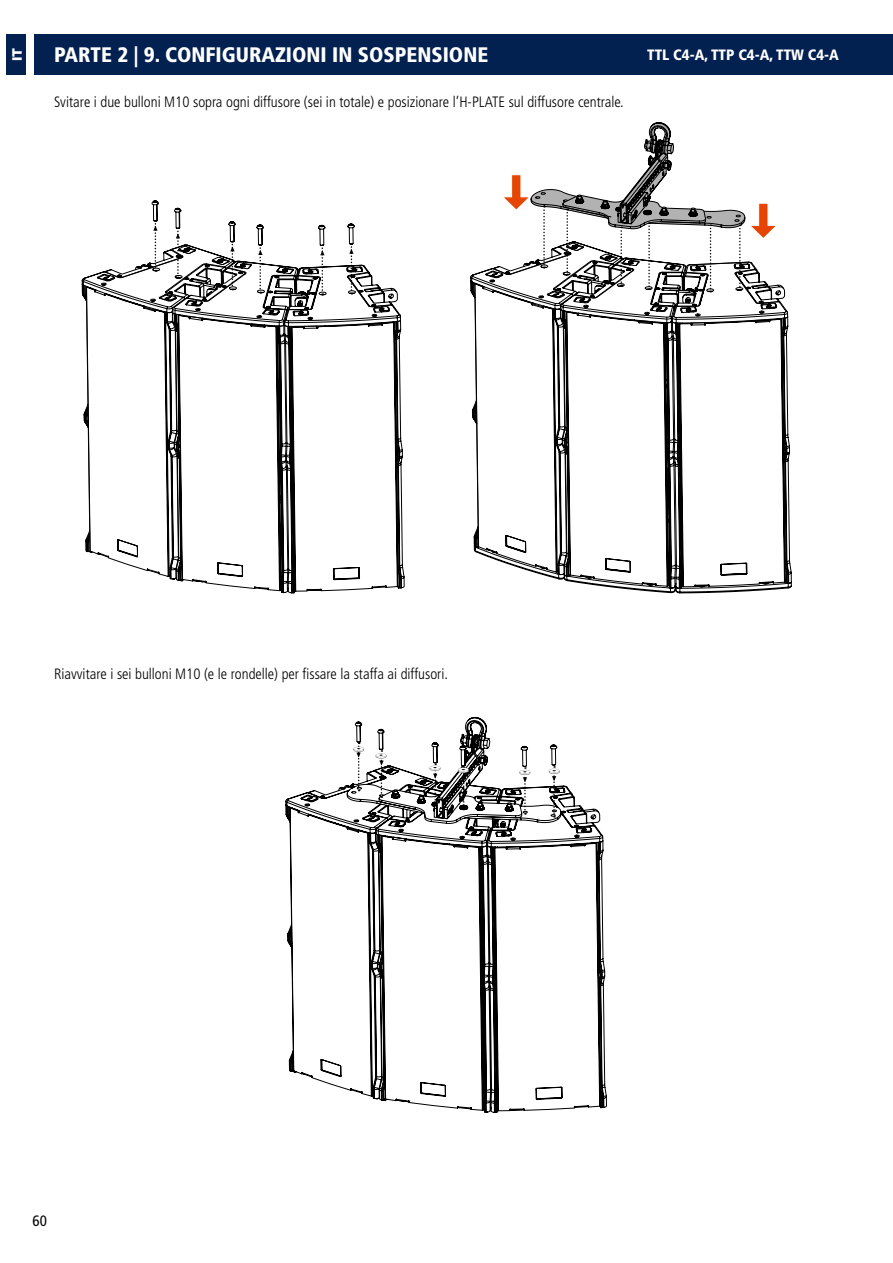
<style>
.page{position:relative;width:893px;height:1263px;background:#fff}
.page>*{position:absolute;margin:0;border:0;box-sizing:border-box;transform-origin:0 0}
.t1{font:900 condensed 21px "Frutiger LT Std";color:#fff}
.t2{font:300 condensed 15px "Frutiger LT Std";color:#000}
.t3{font:900 condensed 15px "Frutiger LT Std";color:#fff}
.t4{font:condensed 15px "Frutiger LT Std";color:#000}
.t5{font:900 13.5px "Gotham";color:#fff}
</style>
<div class="page">
<div style="left:6px;top:34px;width:20px;height:41px;background:#022050"></div>
<div style="left:34px;top:34px;width:859px;height:41px;background:#022050"></div>
<svg style="left:81px;top:221px;width:96px;height:359px"></svg>
<svg style="left:307px;top:322px;width:98px;height:270px"></svg>
<svg style="left:307px;top:223px;width:94px;height:368px"></svg>
<svg style="left:172px;top:267px;width:135px;height:326px"></svg>
<svg style="left:153px;top:220px;width:5px;height:52px"></svg>
<svg style="left:320px;top:244px;width:5px;height:51px"></svg>
<svg style="left:172px;top:228px;width:127px;height:99px"></svg>
<svg style="left:349px;top:243px;width:5px;height:51px"></svg>
<svg style="left:470px;top:266px;width:31px;height:296px"></svg>
<svg style="left:695px;top:313px;width:97px;height:281px"></svg>
<svg style="left:779px;top:284px;width:9px;height:302px"></svg>
<svg style="left:501px;top:122px;width:278px;height:470px"></svg>
<svg style="left:285px;top:717px;width:322px;height:396px"></svg>
<svg style="left:419px;top:796px;width:5px;height:3px"></svg>
<svg style="left:458px;top:767px;width:11px;height:43px"></svg>
<svg style="left:520px;top:767px;width:10px;height:48px"></svg>
<svg style="left:549px;top:766px;width:10px;height:52px"></svg>
<h1 class="t1" style="left:54px;top:42px;width:436px">PARTE 2 | 9. CONFIGURAZIONI IN SOSPENSIONE</h1>
<p class="t5" style="left:8px;top:61px;width:15px;rotate:-90deg">IT</p>
<p class="t3" style="left:647px;top:46px;width:193px">TTL C4-A, TTP C4-A, TTW C4-A</p>
<p class="t2" style="left:54px;top:94px;width:569px">Svitare i due bulloni M10 sopra ogni diffusore (sei in totale) e posizionare l’H-PLATE sul diffusore centrale.</p>
<p class="t2" style="left:54px;top:665px;width:393px">Riavvitare i sei bulloni M10 (e le rondelle) per fissare la staffa ai diffusori.</p>
<p class="t4" style="left:33px;top:1211px;width:16px">60</p>
</div>
